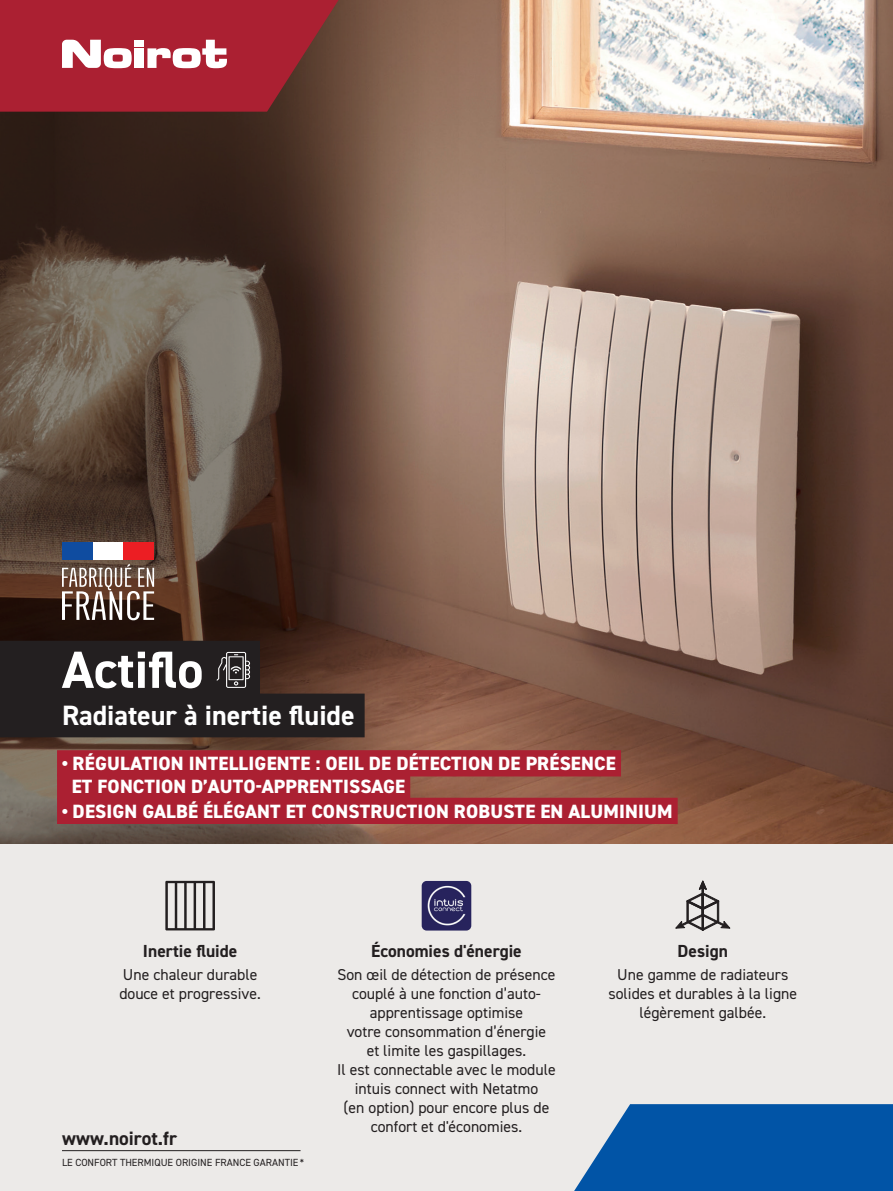
<style>
.page{position:relative;width:893px;height:1191px;background:#fff}
.page>*{position:absolute;margin:0;border:0;box-sizing:border-box;transform-origin:0 0}
.t1{font:700 52.5px "DIN2014";color:#fff}
.t2{font:700 28px "DIN2014";color:#fff}
.t3{font:700 19.43px "DIN2014";color:#231f20}
.t4{font:800 19.25px/23.1px "DIN2014";letter-spacing:.01em;color:#fff}
.t5{font:700 17.5px "DIN2014";color:#231f20}
.t6{font:15.75px/18.9px "DIN2014";color:#231f20;text-align:center}
.t7{font:10.33px "DIN2014";color:#231f20}
</style>
<div class="page">
<div style="left:0;top:843px;width:893px;height:348px;background:#eceae8"></div>
<hr style="left:62px;top:1150px;width:239px;height:1px;background:#231f20">
<img style="left:508px;top:0;width:385px;height:843px">
<svg style="left:0;top:0;width:508px;height:843px;background:#664e40"></svg>
<div style="left:62px;top:542px;width:31px;height:17px;background:#0f4ca0"></div>
<div style="left:93px;top:542px;width:30px;height:17px;background:#fff"></div>
<div style="left:123px;top:542px;width:31px;height:17px;background:#ec1e23"></div>
<svg style="left:62px;top:563px;width:92px;height:57px"></svg>
<div style="left:0;top:641px;width:260px;height:61px;background:#231f20"></div>
<svg style="left:217px;top:652px;width:33px;height:36px"></svg>
<svg style="left:165px;top:881px;width:50px;height:49px"></svg>
<svg style="left:675px;top:880px;width:56px;height:50px"></svg>
<img style="left:422px;top:881px;width:49px;height:49px">
<div style="left:57px;top:750px;width:564px;height:26px;background:#ab2032"></div>
<div style="left:57px;top:773px;width:353px;height:26px;background:#ab2032"></div>
<div style="left:57px;top:797px;width:621px;height:27px;background:#ab2032"></div>
<div style="left:0;top:693px;width:365px;height:44px;background:#231f20"></div>
<svg style="left:574px;top:1104px;width:319px;height:87px;background:#1661ab"></svg>
<svg style="left:0;top:0;width:354px;height:112px;background:#a53440"></svg>
<h1 class="t1" style="left:62px;top:635px;width:143px">Actiflo</h1>
<h2 class="t2" style="left:62px;top:696px;width:294px">Radiateur à inertie fluide</h2>
<p class="t4" style="left:72px;top:752px;width:546px;text-indent:-10px">• RÉGULATION INTELLIGENTE : OEIL DE DÉTECTION DE PRÉSENCE<br>ET FONCTION D’AUTO-APPRENTISSAGE</p>
<p class="t4" style="left:62px;top:799px;width:612px">• DESIGN GALBÉ ÉLÉGANT ET CONSTRUCTION ROBUSTE EN ALUMINIUM</p>
<p class="t5" style="left:143px;top:938px;width:96px">Inertie fluide</p>
<p class="t6" style="left:119px;top:965px;width:143px;text-align:left">Une chaleur durable douce et progressive.</p>
<p class="t3" style="left:62px;top:1125px;width:117px">www.noirot.fr</p>
<p class="t7" style="left:62px;top:1155px;width:244px">LE CONFORT THERMIQUE ORIGINE FRANCE GARANTIE*</p>
<p class="t5" style="left:371px;top:938px;width:152px">Économies d'énergie</p>
<p class="t6" style="left:337px;top:965px;width:220px">Son œil de détection de présence couplé à une fonction d’auto&shy;apprentissage optimise<br>votre consommation d’énergie<br>et limite les gaspillages.<br>Il est connectable avec le module intuis connect with Netatmo<br>(en option) pour encore plus de confort et d'économies.</p>
<p class="t5" style="left:678px;top:938px;width:52px">Design</p>
<p class="t6" style="left:608px;top:965px;width:190px">Une gamme de radiateurs solides et durables à la ligne légèrement galbée.</p>
</div>
